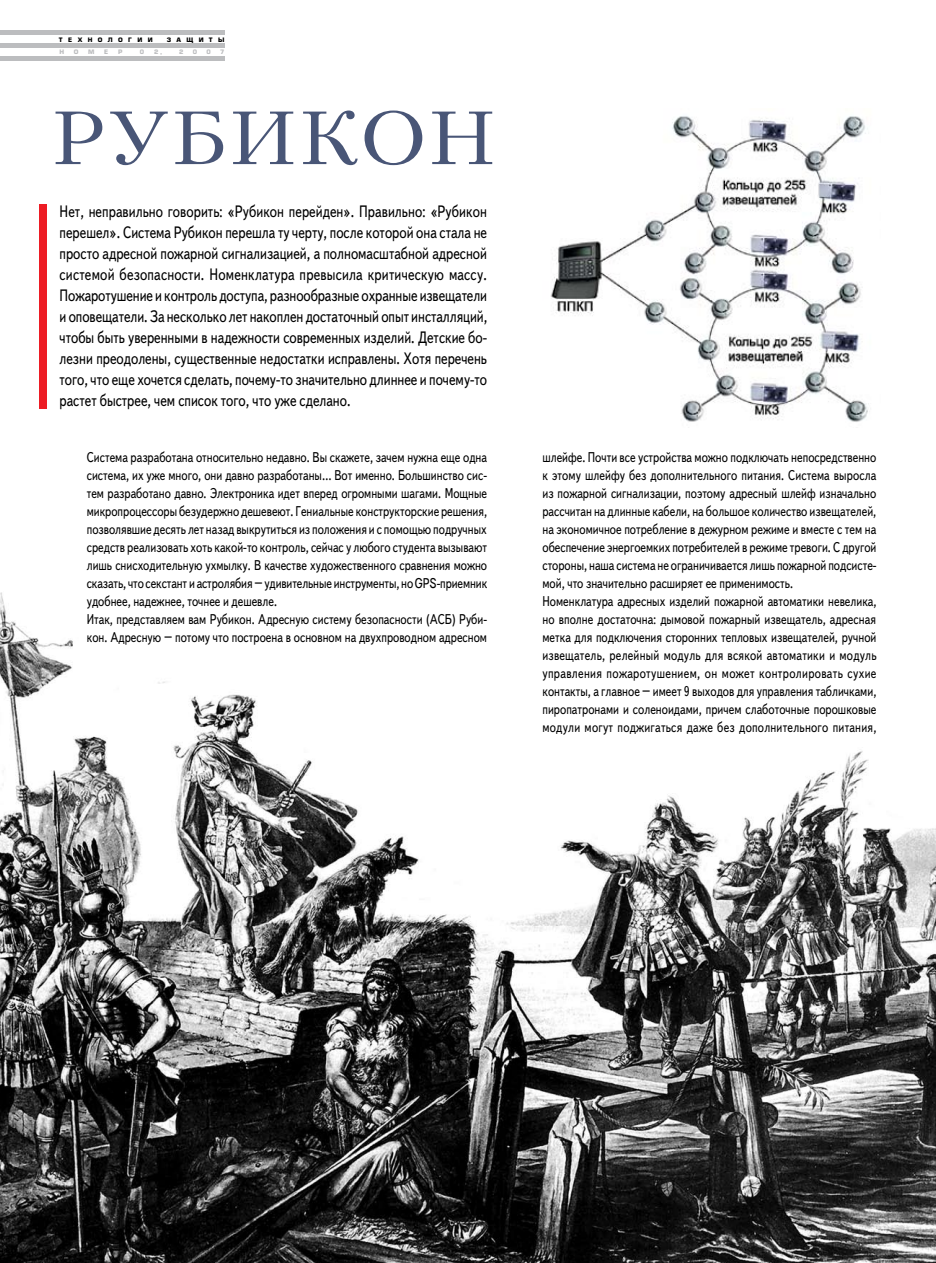
<style>
.page{position:relative;width:936px;height:1263px;background:#fff}
.page>*{position:absolute;margin:0;border:0;box-sizing:border-box;transform-origin:0 0}
.t1{font:75px "Petersburg C";color:#495677;scale:1.1 1}
.t2{font:16.5px/21px "Text Book C";color:#000;text-align:justify;scale:.8 1}
.t3{font:14.1px/18px "Text Book C";color:#000;scale:.8 1}
.t4{font:700 6px "Europe";letter-spacing:.895em;color:#000}
.t5{font:700 6px "Europe";color:#bcbdbf}
</style>
<div class="page">
<div style="left:0;top:30px;width:224px;height:5px;background:#bcbdbf"></div>
<hr style="left:0;top:56px;width:224px;height:4px;background:#bcbdbf">
<div style="left:0;top:43px;width:224px;height:5px;background:#bcbdbf"></div>
<img style="left:0;top:592px;width:935px;height:671px">
<img style="left:550px;top:116px;width:319px;height:306px">
<div style="left:40px;top:204px;width:7px;height:205px;background:#ed1c24"></div>
<p class="t4" style="left:59px;top:36px;width:95px">ТЕХНОЛОГИИ</p>
<p class="t4" style="left:167px;top:36px;width:59px">ЗАЩИТЫ</p>
<p class="t5" style="left:59px;top:48px;width:6px">Н</p>
<p class="t5" style="left:74px;top:48px;width:6px">О</p>
<p class="t5" style="left:88px;top:48px;width:8px">М</p>
<p class="t5" style="left:104px;top:48px;width:6px">Е</p>
<p class="t5" style="left:118px;top:48px;width:6px">Р</p>
<p class="t5" style="left:140px;top:48px;width:6px">0</p>
<p class="t5" style="left:154px;top:48px;width:10px">2 ,</p>
<p class="t5" style="left:179px;top:48px;width:6px">2</p>
<p class="t5" style="left:193px;top:48px;width:6px">0</p>
<p class="t5" style="left:206px;top:48px;width:6px">0</p>
<p class="t5" style="left:220px;top:48px;width:6px">7</p>
<h1 class="t1" style="left:50px;top:93px;width:407px">Рубикон</h1>
<p class="t2" style="left:60px;top:201px;width:536px">Нет, неправильно говорить: «Рубикон перейден». Правильно: «Рубикон перешел». Система Рубикон перешла ту черту, после которой она стала не просто адресной пожарной сигнализацией, а полномасштабной адресной системой безопасности. Номенклатура превысила критическую массу.<br>Пожаротушение и контроль доступа, разнообразные охранные извещатели и оповещатели. За несколько лет накоплен достаточный опыт инсталляций, чтобы быть уверенными в надежности современных изделий. Детские бо&shy;лезни преодолены, существенные недостатки исправлены. Хотя перечень того, что еще хочется сделать, почему-то значительно длиннее и почему-то растет быстрее, чем список того, что уже сделано.</p>
<p class="t3" style="left:87px;top:448px;width:502px">Система разработана относительно недавно. Вы скажете, зачем нужна еще одна система, их уже много, они давно разработаны… Вот именно. Большинство сис&shy;тем разработано давно. Электроника идет вперед огромными шагами. Мощные микропроцессоры безудержно дешевеют. Гениальные конструкторские решения, позволявшие десять лет назад выкрутиться из положения и с помощью подручных средств реализовать хоть какой-то контроль, сейчас у любого студента вызывают лишь снисходительную ухмылку. В качестве художественного сравнения можно сказать, что секстант и астролябия – удивительные инструменты, но GPS-приемник удобнее, надежнее, точнее и дешевле.<br>Итак, представляем вам Рубикон. Адресную систему безопасности (АСБ) Руби&shy;кон. Адресную – потому что построена в основном на двухпроводном адресном</p>
<p class="t3" style="left:542px;top:448px;width:419px">шлейфе. Почти все устройства можно подключать непосредственно к этому шлейфу без дополнительного питания. Система выросла из пожарной сигнализации, поэтому адресный шлейф изначально рассчитан на длинные кабели, на большое количество извещателей, на экономичное потребление в дежурном режиме и вместе с тем на обеспечение энергоемких потребителей в режиме тревоги. С другой стороны, наша система не ограничивается лишь пожарной подсисте&shy;мой, что значительно расширяет ее применимость.<br>Номенклатура адресных изделий пожарной автоматики невелика, но вполне достаточна: дымовой пожарный извещатель, адресная метка для подключения сторонних тепловых извещателей, ручной извещатель, релейный модуль для всякой автоматики и модуль управления пожаротушением, он может контролировать сухие контакты, а главное – имеет 9 выходов для управления табличками, пиропатронами и соленоидами, причем слаботочные порошковые модули могут поджигаться даже без дополнительного питания,</p>
</div>
